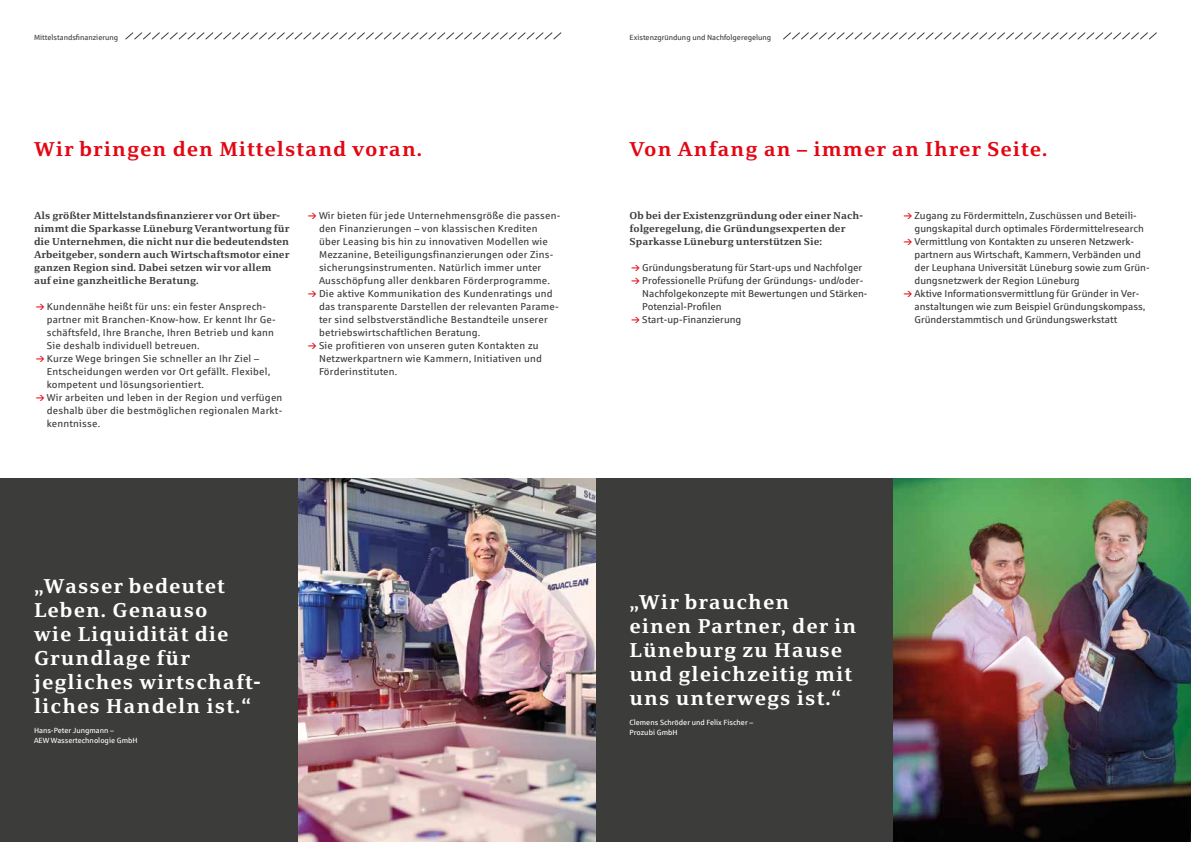
<style>
.page{position:relative;width:1191px;height:842px;background:#fff}
.page>*{position:absolute;margin:0;border:0;box-sizing:border-box;transform-origin:0 0}
.t1{font:700 20px/24px "Sparkasse Serif";letter-spacing:.05em;color:#fff}
.t2{font:700 20px "Sparkasse Serif";letter-spacing:.05em;color:#e30613}
.t3{font:10px/13px "Sparkasse Rg";letter-spacing:.02em;color:#3c3c3b}
.t4{font:10px/13px "Sparkasse Rg";color:#3c3c3b}
.t5{font:700 10px/13px "Sparkasse Serif";color:#3c3c3b}
.t6{font:7.5px/10px "Sparkasse Rg";color:#fff}
.t7{font:7.5px "Sparkasse Rg";color:#3c3c3b}
</style>
<div class="page">
<div style="left:595px;top:478px;width:298px;height:364px;background:#3c3c3b"></div>
<svg style="left:783px;top:32px;width:374px;height:8px"></svg>
<img style="left:298px;top:478px;width:297px;height:364px">
<svg style="left:125px;top:32px;width:437px;height:8px"></svg>
<div style="left:0;top:478px;width:298px;height:364px;background:#3c3c3b"></div>
<img style="left:893px;top:478px;width:298px;height:364px">
<p class="t7" style="left:34px;top:32px;width:86px">Mittelstandsfinanzierung</p>
<p class="t7" style="left:629px;top:32px;width:143px">Existenzgründung und Nachfolgeregelung</p>
<h1 class="t2" style="left:34px;top:136px;width:389px">Wir bringen den Mittelstand voran.</h1>
<h1 class="t2" style="left:629px;top:136px;width:419px">Von Anfang an – immer an Ihrer Seite.</h1>
<p class="t5" style="left:34px;top:208px;width:257px">Als größter Mittelstandsfinanzierer vor Ort über&shy;nimmt die Sparkasse Lüneburg Verantwortung für die Unternehmen, die nicht nur die bedeutendsten Arbeitgeber, sondern auch Wirtschaftsmotor einer ganzen Region sind. Dabei setzen wir vor allem auf eine ganzheitliche Beratung.</p>
<p class="t3" style="left:47px;top:299px;width:237px">Kundennähe heißt für uns: ein fester Ansprech&shy;partner mit Branchen-Know-how. Er kennt Ihr Ge&shy;schäftsfeld, Ihre Branche, Ihren Betrieb und kann Sie deshalb individuell betreuen.<br>Kurze Wege bringen Sie schneller an Ihr Ziel – Entscheidungen werden vor Ort gefällt. Flexibel, kompetent und lösungsorientiert.<br>Wir arbeiten und leben in der Region und verfügen deshalb über die bestmöglichen regionalen Markt&shy;kenntnisse.</p>
<p class="t3" style="left:319px;top:208px;width:243px">Wir bieten für jede Unternehmensgröße die passen&shy;den Finanzierungen – von klassischen Krediten über Leasing bis hin zu innovativen Modellen wie Mezzanine, Beteiligungsfinanzierungen oder Zins&shy;sicherungsinstrumenten. Natürlich immer unter Ausschöpfung aller denkbaren Förderprogramme.<br>Die aktive Kommunikation des Kundenratings und das transparente Darstellen der relevanten Parame&shy;ter sind selbstverständliche Bestandteile unserer betriebswirtschaftlichen Beratung.<br>Sie profitieren von unseren guten Kontakten zu Netzwerkpartnern wie Kammern, Initiativen und Förderinstituten.</p>
<p class="t5" style="left:629px;top:208px;width:235px">Ob bei der Existenzgründung oder einer Nach&shy;folgeregelung, die Gründungsexperten der<br>Sparkasse Lüneburg unterstützen Sie:</p>
<p class="t4" style="left:642px;top:260px;width:227px">Gründungsberatung für Start-ups und Nachfolger Professionelle Prüfung der Gründungs- und/oder-Nachfolgekonzepte mit Bewertungen und Stärken-Potenzial-Profilen<br>Start-up-Finanzierung</p>
<p class="t4" style="left:914px;top:208px;width:237px">Zugang zu Fördermitteln, Zuschüssen und Beteili&shy;gungskapital durch optimales Fördermittelresearch Vermittlung von Kontakten zu unseren Netzwerk&shy;partnern aus Wirtschaft, Kammern, Verbänden und der Leuphana Universität Lüneburg sowie zum Grün&shy;dungsnetzwerk der Region Lüneburg<br>Aktive Informationsvermittlung für Gründer in Ver&shy;anstaltungen wie zum Beispiel Gründungskompass, Gründerstammtisch und Gründungswerkstatt</p>
<h1 class="t1" style="left:34px;top:573px;width:228px">„Wasser bedeutet<br>Leben. Genauso<br>wie Liquidität die<br>Grundlage für jegliches wirtschaft&shy;liches Handeln ist.“</h1>
<p class="t6" style="left:34px;top:725px;width:105px">Hans-Peter Jungmann –<br>AEW Wassertechnologie GmbH</p>
<h1 class="t1" style="left:629px;top:589px;width:228px">„Wir brauchen<br>einen Partner, der in<br>Lüneburg zu Hause und gleichzeitig mit uns unterwegs ist.“</h1>
<p class="t6" style="left:629px;top:717px;width:125px">Clemens Schröder und Felix Fischer –<br>Prozubi GmbH</p>
</div>
